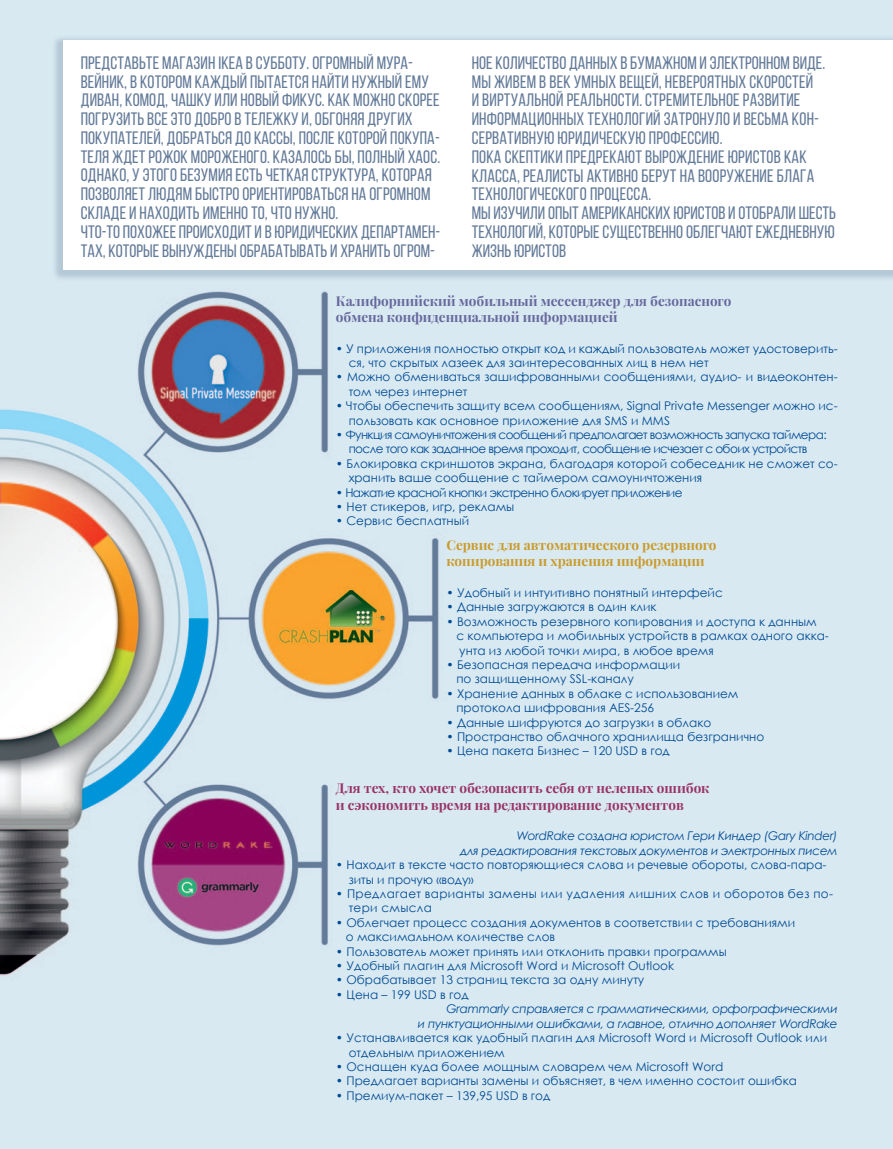
<style>
.page{position:relative;width:893px;height:1149px;background:#fff}
.page>*{position:absolute;margin:0;border:0;box-sizing:border-box;transform-origin:0 0}
.t1{font:18px/18.8px "Bebas Neue";letter-spacing:.005em;color:#647b99}
.t2{font:700 13.5px/16.2px "Playfair Display";color:#993267}
.t3{font:700 13.5px/16.2px "Playfair Display";color:#66679c}
.t4{font:700 13.5px/16.2px "Playfair Display";color:#ca9a2a}
.t5{font:12px/14.4px "Century Gothic";color:#014b95}
.t6{font:italic 12px/14.4px "Century Gothic";letter-spacing:-.025em;color:#014b95;text-align:right}
.t7{font:12px/14.4px "Century Gothic";letter-spacing:-.05em;color:#014b95;text-align:center}
.t8{font:12px/14.4px "Century Gothic";letter-spacing:.025em;color:#014b95}
</style>
<div class="page">
<div style="left:0;top:0;width:893px;height:1148px;background:#d8e9f1"></div>
<img style="left:0;top:291px;width:439px;height:685px">
<div style="left:52px;top:34px;width:841px;height:248px;background:#647b99;opacity:.3"></div>
<div style="left:64px;top:40px;width:829px;height:230px;background:#fff"></div>
<p class="t1" style="left:81px;top:53px;width:361px">Представьте магазин IKEA в субботу. Огромный мура&shy;вейник, в котором каждый пытается найти нужный ему диван, комод, чашку или новый фикус. Как можно скорее погрузить все это добро в тележку и, обгоняя других покупателей, добраться до кассы, после которой покупа&shy;теля ждет рожок мороженого. Казалось бы, полный хаос.<br>Однако, у этого безумия есть четкая структура, которая позволяет людям быстро ориентироваться на огромном складе и находить именно то, что нужно.<br>Что-то похожее происходит и в юридических департамен&shy;тах, которые вынуждены обрабатывать и хранить огром-</p>
<p class="t1" style="left:472px;top:53px;width:366px">ное количество данных в бумажном и электронном виде.<br>Мы живем в век умных вещей, невероятных скоростей<br>и виртуальной реальности. Стремительное развитие информационных технологий затронуло и весьма кон&shy;сервативную юридическую профессию.<br>Пока скептики предрекают вырождение юристов как класса, реалисты активно берут на вооружение блага технологического процесса.<br>Мы изучили опыт американских юристов и отобрали шесть технологий, которые существенно облегчают ежедневную жизнь юристов</p>
<p class="t3" style="left:336px;top:292px;width:397px">Калифорнийский мобильный мессенджер для безопасного обмена конфиденциальной информацией</p>
<p class="t5" style="left:349px;top:341px;width:490px;text-indent:-13px">• У приложения полностью открыт код и каждый пользователь может удостоверить&shy;ся, что скрытых лазеек для заинтересованных лиц в нем нет</p>
<p class="t5" style="left:349px;top:369px;width:490px;text-indent:-13px">• Можно обмениваться зашифрованными сообщениями, аудио- и видеоконтен&shy;том через интернет</p>
<p class="t5" style="left:349px;top:398px;width:490px;text-indent:-13px">• Чтобы обеспечить защиту всем сообщениям, Signal Private Messenger можно ис&shy;пользовать как основное приложение для SMS и MMS</p>
<p class="t7" style="left:336px;top:427px;width:492px">• Функция самоуничтожения сообщений предполагает возможность запуска таймера: после того как заданное время проходит, сообщение исчезает с обоих устройств</p>
<p class="t5" style="left:349px;top:456px;width:490px;text-indent:-13px">• Блокировка скриншотов экрана, благодаря которой собеседник не сможет со&shy;хранить ваше сообщение с таймером самоуничтожения</p>
<p class="t7" style="left:336px;top:485px;width:348px">• Нажатие красной кнопки экстренно блокирует приложение</p>
<p class="t5" style="left:336px;top:499px;width:180px">• Нет стикеров, игр, рекламы</p>
<p class="t5" style="left:336px;top:513px;width:135px">• Сервис бесплатный</p>
<p class="t4" style="left:446px;top:536px;width:272px">Сервис для автоматического резервного копирования и хранения информации</p>
<p class="t5" style="left:446px;top:585px;width:278px">• Удобный и интуитивно понятный интерфейс</p>
<p class="t5" style="left:446px;top:599px;width:212px">• Данные загружаются в один клик</p>
<p class="t5" style="left:456px;top:614px;width:374px;text-indent:-10px">• Возможность резервного копирования и доступа к данным<br>с компьютера и мобильных устройств в рамках одного акка&shy;унта из любой точки мира, в любое время</p>
<p class="t5" style="left:456px;top:657px;width:225px;text-indent:-10px">• Безопасная передача информации по защищенному SSL-каналу</p>
<p class="t5" style="left:456px;top:686px;width:283px;text-indent:-10px">• Хранение данных в облаке с использованием протокола шифрования AES-256</p>
<p class="t5" style="left:446px;top:714px;width:266px">• Данные шифруются до загрузки в облако</p>
<p class="t5" style="left:446px;top:729px;width:319px">• Пространство облачного хранилища безгранично</p>
<p class="t5" style="left:446px;top:743px;width:225px">• Цена пакета Бизнес – 120 USD в год</p>
<p class="t2" style="left:336px;top:780px;width:375px">Для тех, кто хочет обезопасить себя от нелепых ошибок и сэкономить время на редактирование документов</p>
<p class="t6" style="left:461px;top:828px;width:379px">WordRake создана юристом Гери Киндер (Gary Kinder)<br>для редактирования текстовых документов и электронных писем</p>
<p class="t5" style="left:349px;top:857px;width:479px;text-indent:-13px">• Находит в тексте часто повторяющиеся слова и речевые обороты, слова-пара&shy;зиты и прочую «воду»</p>
<p class="t8" style="left:349px;top:886px;width:486px;text-indent:-13px">• Предлагает варианты замены или удаления лишних слов и оборотов без по&shy;тери смысла</p>
<p class="t5" style="left:346px;top:914px;width:451px;text-indent:-10px">• Облегчает процесс создания документов в соответствии с требованиями о максимальном количестве слов</p>
<p class="t5" style="left:336px;top:943px;width:392px">• Пользователь может принять или отклонить правки программы</p>
<p class="t5" style="left:336px;top:958px;width:340px">• Удобный плагин для Microsoft Word и Microsoft Outlook</p>
<p class="t5" style="left:336px;top:972px;width:310px">• Обрабатывает 13 страниц текста за одну минуту</p>
<p class="t5" style="left:336px;top:986px;width:134px">• Цена – 199 USD в год</p>
<p class="t6" style="left:418px;top:1001px;width:421px">Grammarly справляется с грамматическими, орфографическими<br>и пунктуационными ошибками, а главное, отлично дополняет WordRake</p>
<p class="t5" style="left:349px;top:1030px;width:480px;text-indent:-13px">• Устанавливается как удобный плагин для Microsoft Word и Microsoft Outlook или отдельным приложением</p>
<p class="t5" style="left:336px;top:1058px;width:389px">• Оснащен куда более мощным словарем чем Microsoft Word</p>
<p class="t5" style="left:336px;top:1073px;width:462px">• Предлагает варианты замены и объясняет, в чем именно состоит ошибка</p>
<p class="t5" style="left:336px;top:1087px;width:216px">• Премиум-пакет – 139,95 USD в год</p>
</div>
